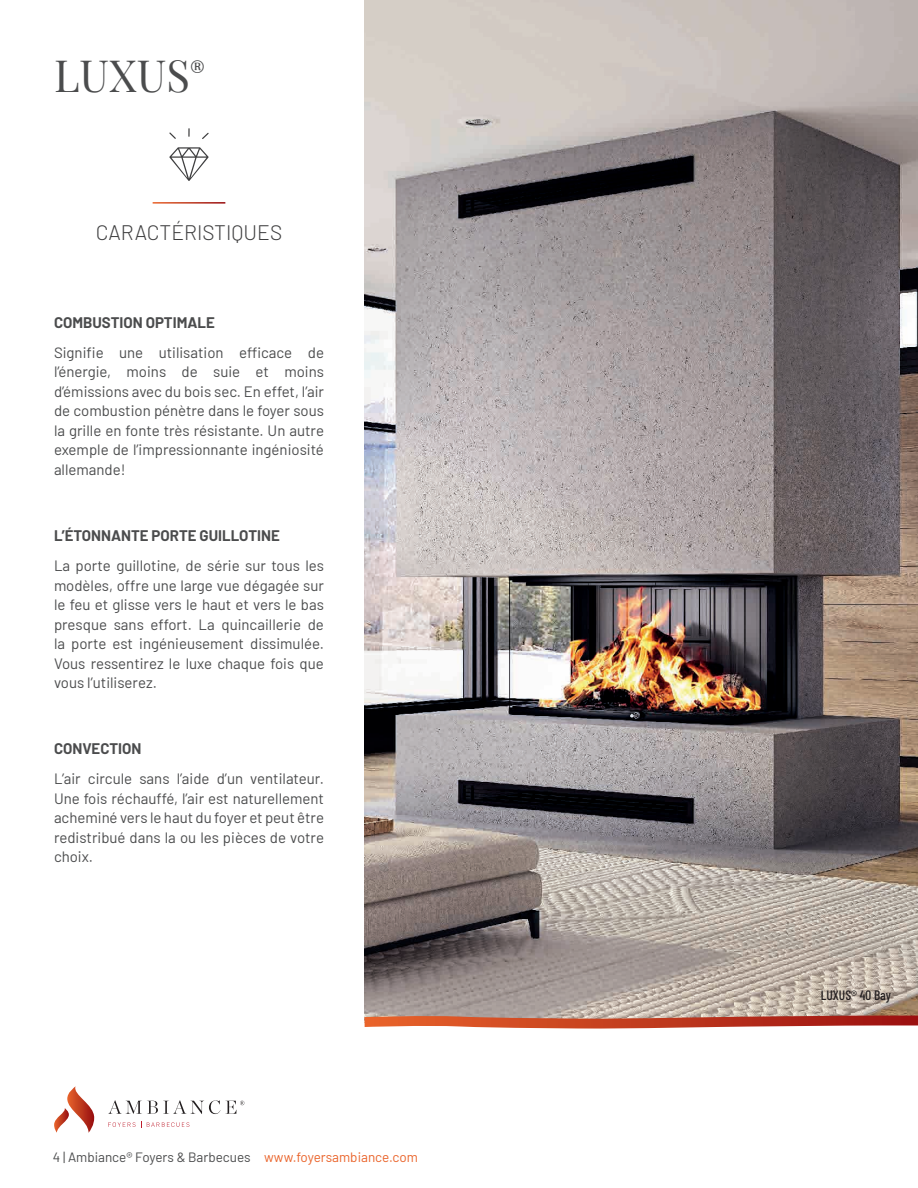
<style>
.page{position:relative;width:918px;height:1188px;background:#fff}
.page>*{position:absolute;margin:0;border:0;box-sizing:border-box;transform-origin:0 0}
.t1{font:43.5px "Playfair Display";color:#4b4c4d}
.t2{font:300 21px "Barlow";color:#3e3e3f}
.t3{font:15px/19.5px "Barlow";color:#4b4c4d;text-align:justify}
.t4{font:700 15px "Barlow";color:#4b4c4d}
.t5{font:13.5px "Barlow";color:#4b4c4d}
.t6{font:500 13.5px "Barlow Condensed";color:#231f20}
.s1{color:#ea642b}
</style>
<div class="page">
<svg style="left:169px;top:147px;width:40px;height:34px"></svg>
<svg style="left:188px;top:128px;width:2px;height:9px"></svg>
<svg style="left:169px;top:132px;width:7px;height:7px"></svg>
<svg style="left:202px;top:133px;width:7px;height:6px"></svg>
<img style="left:364px;top:0;width:554px;height:1015px">
<svg style="left:364px;top:1015px;width:554px;height:14px;background:#c96953"></svg>
<svg style="left:108px;top:1122px;width:81px;height:6px"></svg>
<svg style="left:54px;top:1086px;width:40px;height:47px"></svg>
<svg style="left:108px;top:1100px;width:136px;height:14px"></svg>
<h1 class="t1" style="left:54px;top:42px;width:153px">LUXUS<sup>®</sup></h1>
<h2 class="t2" style="left:96px;top:217px;width:188px">CARACTÉRISTIQUES</h2>
<p class="t4" style="left:54px;top:311px;width:162px">COMBUSTION OPTIMALE</p>
<p class="t3" style="left:54px;top:342px;width:272px">Signifie une utilisation efficace de l’énergie, moins de suie et moins d’émissions avec du bois sec. En effet, l’air de combustion pénètre dans le foyer sous la grille en fonte très résistante. Un autre exemple de l’impressionnante ingéniosité allemande!</p>
<p class="t4" style="left:54px;top:524px;width:227px">L’ÉTONNANTE PORTE GUILLOTINE</p>
<p class="t3" style="left:54px;top:555px;width:272px">La porte guillotine, de série sur tous les modèles, offre une large vue dégagée sur le feu et glisse vers le haut et vers le bas presque sans effort. La quincaillerie de la porte est ingénieusement dissimulée.<br>Vous ressentirez le luxe chaque fois que vous l’utiliserez.</p>
<p class="t4" style="left:54px;top:738px;width:89px">CONVECTION</p>
<p class="t3" style="left:54px;top:768px;width:272px">L’air circule sans l’aide d’un ventilateur.<br>Une fois réchauffé, l’air est naturellement acheminé vers le haut du foyer et peut être redistribué dans la ou les pièces de votre choix.</p>
<p class="t5" style="left:53px;top:1147px;width:367px">4 | Ambiance® Foyers &amp; Barbecues <span class="s1">www.foyersambiance.com</span></p>
<p class="t6" style="left:821px;top:987px;width:72px">LUXUS® 40 Bay</p>
</div>
